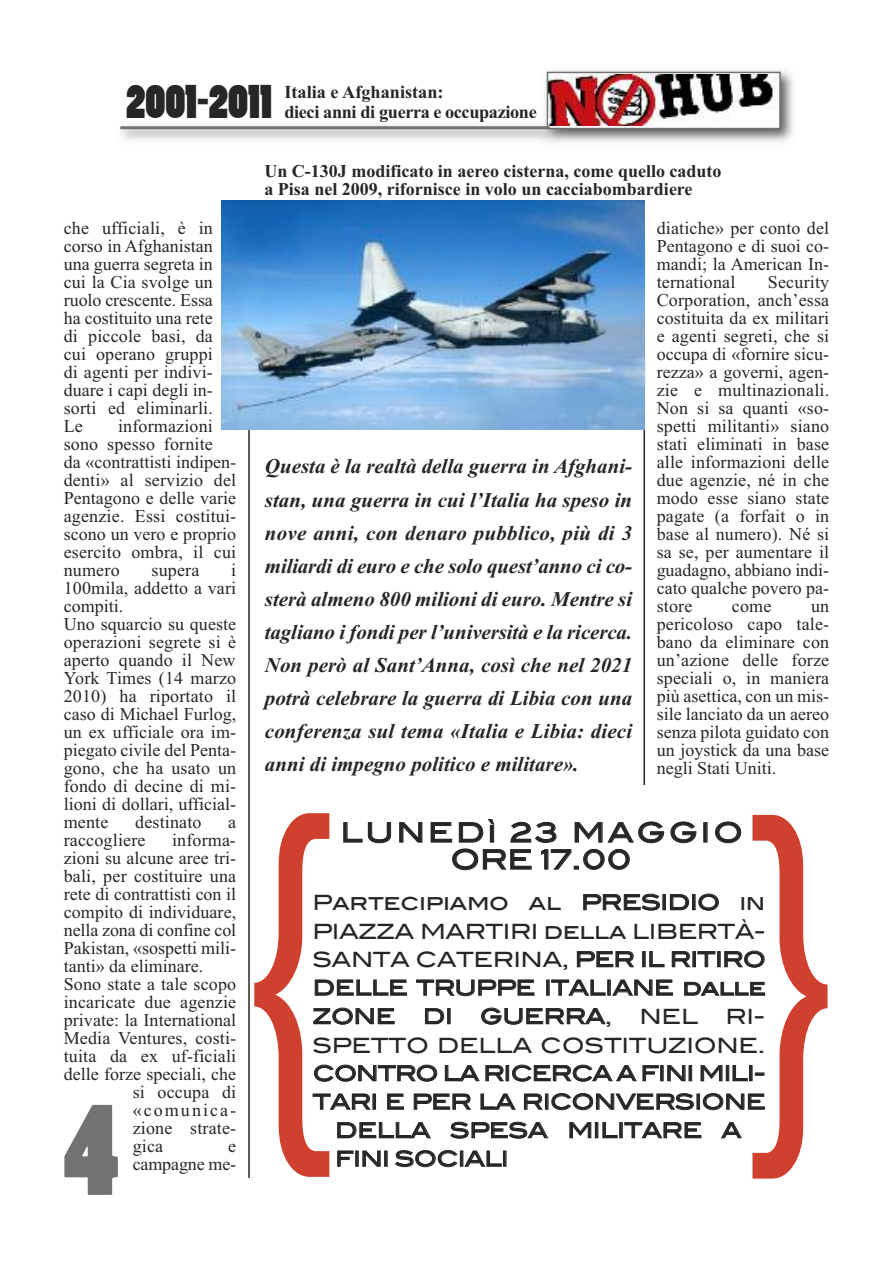
<style>
.page{position:relative;width:893px;height:1263px;background:#fff}
.page>*{position:absolute;margin:0;border:0;box-sizing:border-box;transform-origin:0 0}
.t1{font:396.15px "Helvetica";color:#cf402f;scale:.76 1}
.t2{font:121.5px "Poplar Std";color:#737272}
.t3{font:44.7px "Poplar Std";color:#272627}
.t4{font:27px/27px "Blair Md ITCTT Medium";letter-spacing:.095em;color:#272627;text-align:center}
.t5{font:italic 700 21px/33px "Times New Roman";color:#272627;text-align:justify}
.t6{font:21px/28.5px "Blair Md ITCTT Medium";letter-spacing:-.02em;color:#272627;text-align:justify}
.t7{font:700 18.3px "Times New Roman";letter-spacing:-.02em;color:#272627}
.t8{font:700 18.3px "Times New Roman";color:#272627}
.t9{font:18px/18px "Times New Roman";letter-spacing:.005em;color:#272627;text-align:justify}
.t10{font:700 18px/18px "Times New Roman";color:#272627}
.t11{font:18px "Times New Roman";letter-spacing:.115em;color:#272627}
</style>
<div class="page">
<hr style="left:248px;top:240px;width:2px;height:938px;background:#272627">
<hr style="left:643px;top:240px;width:2px;height:545px;background:#272627">
<img style="left:545px;top:70px;width:248px;height:72px">
<img style="left:550px;top:75px;width:228px;height:51px">
<div style="left:547px;top:72px;width:234px;height:57px;border:2px solid #737272"></div>
<img style="left:120px;top:118px;width:448px;height:25px">
<img style="left:547px;top:118px;width:21px;height:11px">
<svg style="left:476px;top:118px;width:11px;height:4px"></svg>
<hr style="left:120px;top:126px;width:430px;height:3px;background:#737272">
<img style="left:222px;top:200px;width:423px;height:229px">
<h3 class="t3" style="left:126px;top:83px;width:147px">2001-2011</h3>
<p class="t8" style="left:284px;top:81px;width:161px">Italia e Afghanistan:</p>
<p class="t7" style="left:284px;top:101px;width:254px">dieci anni di guerra e occupazione</p>
<p class="t9" style="left:64px;top:218px;width:151px">che ufficiali, è in corso in Afghanistan una guerra segreta in cui la Cia svolge un ruolo crescente. Essa ha costituito una rete di piccole basi, da cui operano gruppi di agenti per indivi&shy;duare i capi degli in&shy;sorti ed eliminarli.<br>Le</p>
<p class="t9" style="left:64px;top:416px;width:174px;text-align:left;text-indent:54px">informazioni sono spesso fornite<br>da «contrattisti indipen&shy;denti» al servizio del<br>Pentagono e delle varie agenzie. Essi costitui&shy;scono un vero e proprio esercito ombra, il cui numero</p>
<p class="t9" style="left:64px;top:560px;width:174px;text-align:left;text-indent:167px">i<br>100mila, addetto a vari compiti.<br>Uno squarcio su queste operazioni segrete si è aperto quando il New<br>York Times (14 marzo<br>2010) ha riportato il caso di Michael Furlog, un ex ufficiale ora im&shy;piegato civile del Penta&shy;gono, che ha usato un fondo di decine di mi&shy;lioni di dollari, ufficial&shy;mente</p>
<p class="t9" style="left:152px;top:560px;width:49px">supera</p>
<p class="t9" style="left:135px;top:812px;width:68px">destinato</p>
<p class="t9" style="left:228px;top:812px;width:9px">a</p>
<p class="t9" style="left:64px;top:830px;width:83px">raccogliere</p>
<p class="t9" style="left:172px;top:830px;width:65px">informa-</p>
<p class="t9" style="left:64px;top:848px;width:174px">zioni su alcune aree tri-</p>
<p class="t9" style="left:64px;top:866px;width:174px">bali, per costituire una</p>
<p class="t9" style="left:64px;top:884px;width:174px">rete di contrattisti con il</p>
<p class="t9" style="left:64px;top:902px;width:174px">compito di individuare,</p>
<p class="t9" style="left:64px;top:920px;width:174px">nella zona di confine col</p>
<p class="t9" style="left:64px;top:938px;width:174px">Pakistan, «sospetti mili-</p>
<p class="t9" style="left:64px;top:956px;width:141px">tanti» da eliminare.</p>
<p class="t9" style="left:64px;top:974px;width:174px">Sono state a tale scopo</p>
<p class="t9" style="left:64px;top:992px;width:174px">incaricate due agenzie</p>
<p class="t9" style="left:64px;top:1010px;width:174px">private: la International</p>
<p class="t9" style="left:64px;top:1028px;width:174px">Media Ventures, costi-</p>
<p class="t9" style="left:64px;top:1046px;width:174px">tuita da ex uf-ficiali</p>
<p class="t9" style="left:64px;top:1064px;width:174px">delle forze speciali, che</p>
<p class="t9" style="left:133px;top:1082px;width:105px">si occupa di</p>
<p class="t11" style="left:133px;top:1099px;width:105px">«comunica-</p>
<p class="t9" style="left:133px;top:1118px;width:105px">zione strate-</p>
<p class="t9" style="left:133px;top:1136px;width:32px">gica</p>
<p class="t9" style="left:228px;top:1136px;width:9px">e</p>
<h2 class="t2" style="left:64px;top:1102px;width:56px">4</h2>
<p class="t9" style="left:133px;top:1154px;width:105px">campagne me-</p>
<p class="t10" style="left:264px;top:162px;width:459px">Un C-130J modificato in aereo cisterna, come quello caduto a Pisa nel 2009, rifornisce in volo un cacciabombardiere</p>
<p class="t9" style="left:657px;top:218px;width:174px">diatiche» per conto del Pentagono e di suoi co&shy;mandi; la American In&shy;ternational</p>
<p class="t9" style="left:657px;top:272px;width:174px;text-indent:111px">Security Corporation, anch’essa costituita da ex militari e agenti segreti, che si occupa di «fornire sicu&shy;rezza» a governi, agen&shy;zie e multinazionali.<br>Non si sa quanti «so&shy;spetti militanti» siano stati eliminati in base alle informazioni delle due agenzie, né in che modo esse siano state pagate (a forfait o in base al numero). Né si sa se, per aumentare il guadagno, abbiano indi&shy;cato qualche povero pa&shy;store</p>
<p class="t5" style="left:265px;top:450px;width:369px">Questa è la realtà della guerra in Afghani&shy;stan, una guerra in cui l’Italia ha speso in nove anni, con denaro pubblico, più di 3 miliardi di euro e che solo quest’anno ci co&shy;sterà almeno 800 milioni di euro. Mentre si tagliano i fondi per l’università e la ricerca.<br>Non però al Sant’Anna, così che nel 2021 potrà celebrare la guerra di Libia con una conferenza sul tema «Italia e Libia: dieci anni di impegno politico e militare».</p>
<h1 class="t1" style="left:242px;top:815px;width:789px">{ }</h1>
<p class="t9" style="left:732px;top:596px;width:41px">come</p>
<p class="t9" style="left:657px;top:596px;width:174px;text-indent:154px">un pericoloso capo tale&shy;bano da eliminare con un’azione delle forze speciali o, in maniera più asettica, con un mis&shy;sile lanciato da un aereo senza pilota guidato con un joystick da una base negli Stati Uniti.</p>
<h3 class="t4" style="left:341px;top:816px;width:404px">LUNEDì 23 MAGGIO<br>ORE 17.00</h3>
<p class="t6" style="left:312px;top:886px;width:455px">Partecipiamo al PRESIDIO in PIAZZA MARTIRI della LIBERTÀ-SANTA CATERINA, PER IL RITIRO DELLE TRUPPE ITALIANE dalle ZONE</p>
<p class="t6" style="left:423px;top:1000px;width:31px">DI</p>
<p class="t6" style="left:480px;top:1000px;width:134px">GUERRA,</p>
<p class="t6" style="left:640px;top:1000px;width:60px">NEL</p>
<p class="t6" style="left:726px;top:1000px;width:41px">RI-</p>
<p class="t6" style="left:312px;top:1028px;width:454px">SPETTO DELLA COSTITUZIONE.</p>
<p class="t6" style="left:313px;top:1057px;width:454px">CONTRO LA RICERCA A FINI MILI-</p>
<p class="t6" style="left:313px;top:1085px;width:454px">TARI E PER LA RICONVERSIONE</p>
<p class="t6" style="left:335px;top:1114px;width:408px">DELLA SPESA MILITARE A</p>
<p class="t6" style="left:335px;top:1142px;width:175px">FINI SOCIALI</p>
</div>
